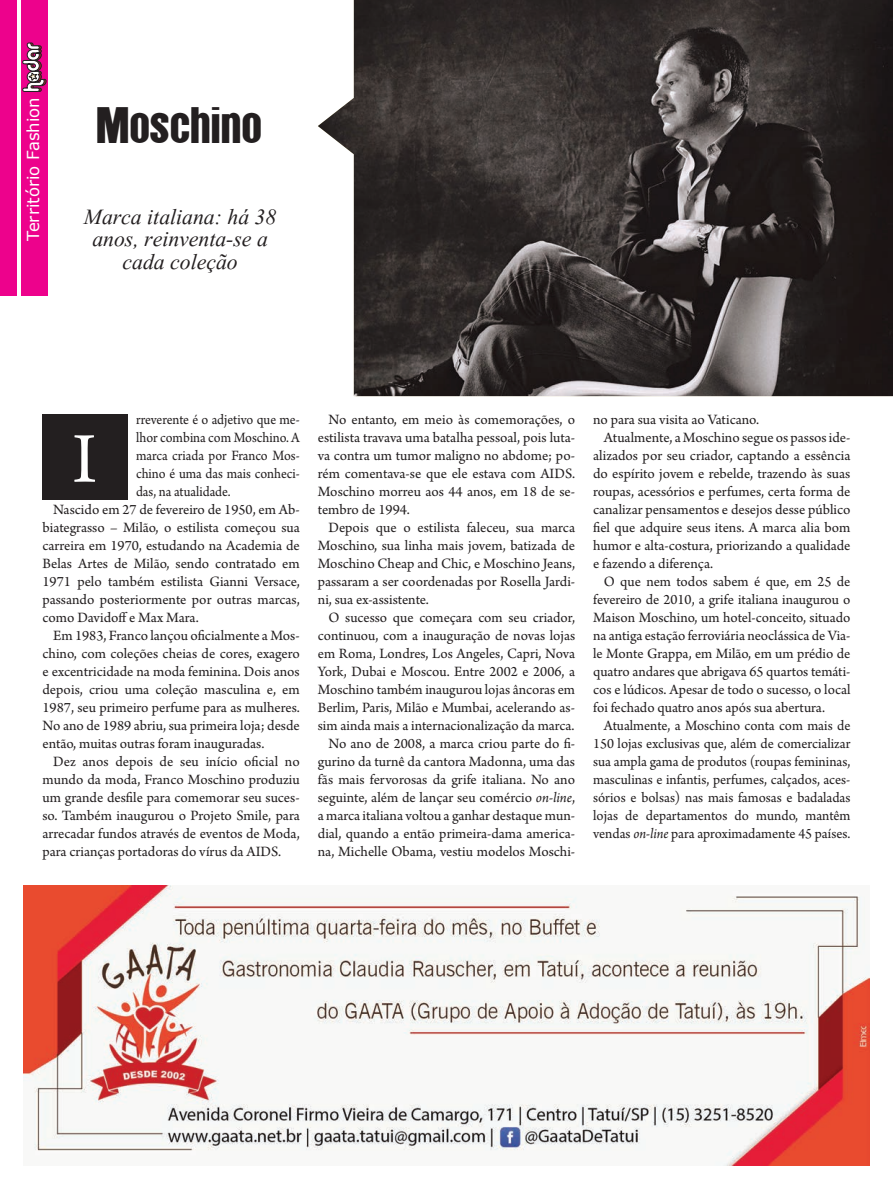
<style>
.page{position:relative;width:893px;height:1191px;background:#fff}
.page>*{position:absolute;margin:0;border:0;box-sizing:border-box;transform-origin:0 0}
.t1{font:75px "Arno Pro";color:#fff}
.t2{font:45px "Arroyo";color:#231f20}
.t3{font:italic 27px/22.5px "Aparajita";color:#231f20;text-align:center}
.t4{font:16.5px "Verdana";color:#fff}
.t5{font:15px/18px "Arno Pro";color:#231f20;text-align:justify}
.t6{font:15px "Arno Pro";color:#231f20;scale:.93 1}
.s1{font-style:italic}
</style>
<div class="page">
<div style="left:21px;top:0;width:27px;height:296px;background:#ed028c"></div>
<div style="left:0;top:0;width:16px;height:296px;background:#ed028c"></div>
<div style="left:43px;top:414px;width:85px;height:85px;background:#231f20"></div>
<svg style="left:22px;top:42px;width:25px;height:50px"></svg>
<img style="left:23px;top:885px;width:846px;height:280px">
<img style="left:318px;top:0;width:575px;height:396px">
<p class="t4" style="left:22px;top:241px;width:145px;rotate:-90deg">Território Fashion</p>
<h2 class="t2" style="left:97px;top:93px;width:167px">Moschino</h2>
<h3 class="t3" style="left:84px;top:208px;width:194px">Marca italiana: há 38 anos, reinventa-se a cada coleção</h3>
<p class="t6" style="left:136px;top:411px;width:178px">rreverente é o adjetivo que me-</p>
<p class="t6" style="left:136px;top:429px;width:178px">lhor combina com Moschino. A</p>
<p class="t6" style="left:136px;top:447px;width:178px">marca criada por Franco Mos-</p>
<p class="t6" style="left:136px;top:465px;width:178px">chino é uma das mais conheci-</p>
<p class="t6" style="left:136px;top:483px;width:103px">das, na atualidade.</p>
<p class="t5" style="left:53px;top:501px;width:248px">Nascido em 27 de fevereiro de 1950, em Ab-</p>
<p class="t5" style="left:43px;top:519px;width:259px">biategrasso – Milão, o estilista começou sua</p>
<p class="t5" style="left:43px;top:537px;width:259px">carreira em 1970, estudando na Academia de</p>
<p class="t5" style="left:43px;top:555px;width:259px">Belas Artes de Milão, sendo contratado em</p>
<p class="t5" style="left:43px;top:573px;width:259px">1971 pelo também estilista Gianni Versace,</p>
<p class="t5" style="left:43px;top:591px;width:259px">passando posteriormente por outras marcas,</p>
<p class="t5" style="left:43px;top:609px;width:158px">como Davidoff e Max Mara.</p>
<p class="t5" style="left:53px;top:627px;width:248px">Em 1983, Franco lançou oficialmente a Mos-</p>
<p class="t5" style="left:43px;top:645px;width:259px">chino, com coleções cheias de cores, exagero</p>
<p class="t5" style="left:43px;top:663px;width:259px">e excentricidade na moda feminina. Dois anos</p>
<p class="t5" style="left:43px;top:681px;width:259px">depois, criou uma coleção masculina e, em</p>
<p class="t5" style="left:43px;top:699px;width:259px">1987, seu primeiro perfume para as mulheres.</p>
<p class="t5" style="left:43px;top:717px;width:259px">No ano de 1989 abriu, sua primeira loja; desde</p>
<p class="t5" style="left:43px;top:735px;width:223px">então, muitas outras foram inauguradas.</p>
<p class="t5" style="left:53px;top:753px;width:248px">Dez anos depois de seu início oficial no</p>
<p class="t5" style="left:43px;top:771px;width:259px">mundo da moda, Franco Moschino produziu</p>
<p class="t5" style="left:43px;top:789px;width:259px">um grande desfile para comemorar seu suces-</p>
<p class="t5" style="left:43px;top:807px;width:259px">so. Também inaugurou o Projeto Smile, para</p>
<p class="t5" style="left:43px;top:825px;width:259px">arrecadar fundos através de eventos de Moda,</p>
<p class="t5" style="left:43px;top:843px;width:240px">para crianças portadoras do vírus da AIDS.</p>
<h1 class="t1" style="left:72px;top:416px;width:26px">I</h1>
<p class="t5" style="left:318px;top:411px;width:259px;text-indent:11px">No entanto, em meio às comemorações, o estilista travava uma batalha pessoal, pois luta&shy;va contra um tumor maligno no abdome; po&shy;rém comentava-se que ele estava com AIDS.<br>Moschino morreu aos 44 anos, em 18 de se&shy;tembro de 1994.</p>
<p class="t5" style="left:318px;top:519px;width:259px;text-indent:11px">Depois que o estilista faleceu, sua marca Moschino, sua linha mais jovem, batizada de Moschino Cheap and Chic, e Moschino Jeans, passaram a ser coordenadas por Rosella Jardi&shy;ni, sua ex-assistente.</p>
<p class="t5" style="left:318px;top:609px;width:259px;text-align:right">O sucesso que começara com seu criador, continuou, com a inauguração de novas lojas em Roma, Londres, Los Angeles, Capri, Nova York, Dubai e Moscou. Entre 2002 e 2006, a Moschino também inaugurou lojas âncoras em Berlim, Paris, Milão e Mumbai, acelerando as&shy;sim ainda mais a internacionalização da marca.<br>No ano de 2008, a marca criou parte do fi&shy;gurino da turnê da cantora Madonna, uma das fãs mais fervorosas da grife italiana. No ano seguinte, além de lançar seu comércio <span class="s1">on-line</span>, a marca italiana voltou a ganhar destaque mun&shy;dial, quando a então primeira-dama america&shy;na, Michelle Obama, vestiu modelos Moschi-</p>
<p class="t5" style="left:593px;top:411px;width:167px">no para sua visita ao Vaticano.</p>
<p class="t5" style="left:604px;top:429px;width:248px">Atualmente, a Moschino segue os passos ide-</p>
<p class="t5" style="left:593px;top:447px;width:259px">alizados por seu criador, captando a essência</p>
<p class="t5" style="left:593px;top:465px;width:259px">do espírito jovem e rebelde, trazendo às suas</p>
<p class="t5" style="left:593px;top:483px;width:259px">roupas, acessórios e perfumes, certa forma de</p>
<p class="t5" style="left:593px;top:501px;width:259px">canalizar pensamentos e desejos desse público</p>
<p class="t5" style="left:593px;top:519px;width:259px">fiel que adquire seus itens. A marca alia bom</p>
<p class="t5" style="left:593px;top:537px;width:259px">humor e alta-costura, priorizando a qualidade</p>
<p class="t5" style="left:593px;top:555px;width:122px">e fazendo a diferença.</p>
<p class="t5" style="left:604px;top:573px;width:248px">O que nem todos sabem é que, em 25 de</p>
<p class="t5" style="left:593px;top:591px;width:259px">fevereiro de 2010, a grife italiana inaugurou o</p>
<p class="t5" style="left:593px;top:609px;width:259px">Maison Moschino, um hotel-conceito, situado</p>
<p class="t5" style="left:593px;top:627px;width:259px">na antiga estação ferroviária neoclássica de Via-</p>
<p class="t5" style="left:593px;top:645px;width:259px">le Monte Grappa, em Milão, em um prédio de</p>
<p class="t5" style="left:593px;top:663px;width:259px">quatro andares que abrigava 65 quartos temáti-</p>
<p class="t5" style="left:593px;top:681px;width:259px">cos e lúdicos. Apesar de todo o sucesso, o local</p>
<p class="t5" style="left:593px;top:699px;width:233px">foi fechado quatro anos após sua abertura.</p>
<p class="t5" style="left:604px;top:717px;width:248px">Atualmente, a Moschino conta com mais de</p>
<p class="t5" style="left:593px;top:735px;width:259px">150 lojas exclusivas que, além de comercializar</p>
<p class="t5" style="left:593px;top:753px;width:259px">sua ampla gama de produtos (roupas femininas,</p>
<p class="t5" style="left:593px;top:771px;width:259px">masculinas e infantis, perfumes, calçados, aces-</p>
<p class="t5" style="left:593px;top:789px;width:259px">sórios e bolsas) nas mais famosas e badaladas</p>
<p class="t5" style="left:593px;top:807px;width:259px">lojas de departamentos do mundo, mantêm</p>
<p class="t5" style="left:593px;top:825px;width:259px">vendas <span class="s1">on-line</span> para aproximadamente 45 países.</p>
</div>
